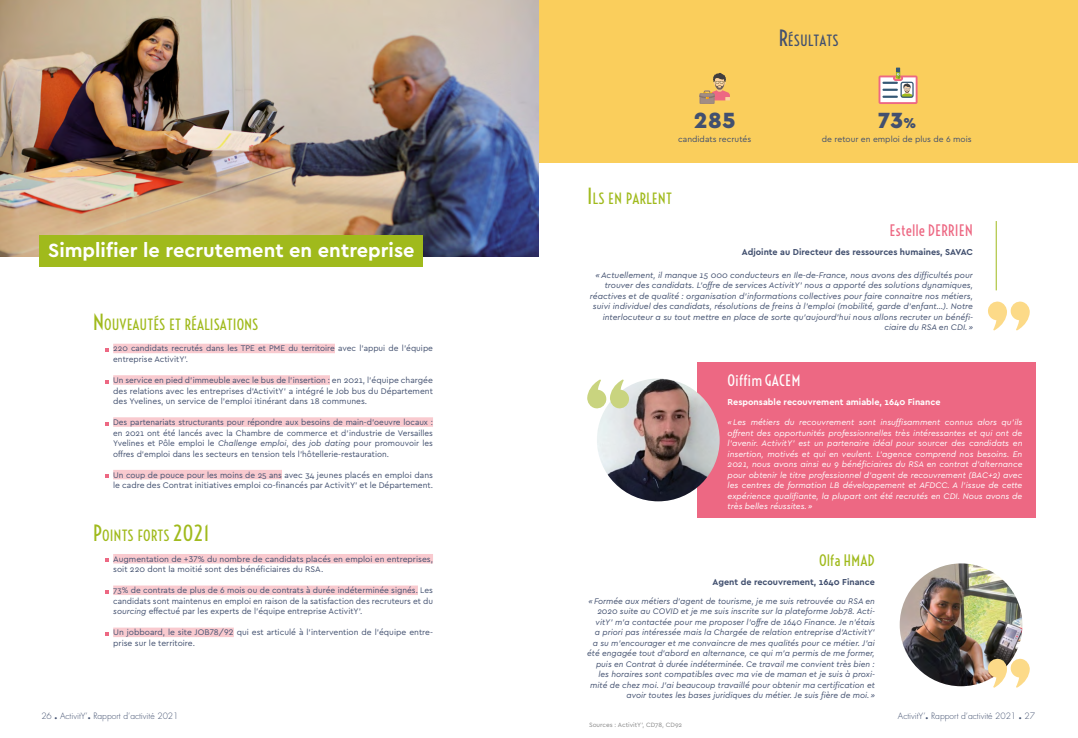
<style>
.page{position:relative;width:1078px;height:738px;background:#fff}
.page>*{position:absolute;margin:0;border:0;box-sizing:border-box;transform-origin:0 0}
.t1{font:900 23px "Cera PRO";color:#42506f}
.t2{font:700 20px "Cera PRO";color:#fff}
.t3{font:15px "Voltaire";color:#ed6883}
.t4{font:15px "Voltaire";color:#fff}
.t5{font:15px "Voltaire";color:#a0ba1c}
.t6{font:14.7px "Voltaire";color:#a0ba1c}
.t7{font:14.7px "Voltaire";color:#42506f}
.t8{font:700 9px "Cera PRO";color:#42506f}
.t9{font:700 9px "Cera PRO";color:#fff}
.t10{font:8.5px/10.5px "Cera PRO";color:#42506f}
.t11{font:italic 8.5px/10.5px "Cera PRO";color:#42506f;text-align:right}
.t12{font:italic 8.5px/10.5px "Cera PRO";color:#fff;text-align:justify}
.t13{font:300 8.5px "Futura Std";color:#42506f}
.t14{font:6.5px "Cera PRO";color:#878787}
.s1{font-size:21px}
.s2{font-style:italic}
.s3{font-size:15px}
.s4{font-style:normal}
.s5{font-weight:700}
</style>
<div class="page">
<div style="left:539px;top:0;width:538px;height:162px;background:#face5c"></div>
<div style="left:697px;top:362px;width:338px;height:155px;background:#ed6883"></div>
<img style="left:0;top:0;width:539px;height:256px">
<div style="left:40px;top:235px;width:383px;height:31px;background:#a0ba1c"></div>
<div style="left:113px;top:343px;width:222px;height:10px;background:#f9cacf"></div>
<div style="left:113px;top:375px;width:217px;height:9px;background:#f9cacf"></div>
<div style="left:113px;top:417px;width:320px;height:9px;background:#f9cacf"></div>
<div style="left:113px;top:469px;width:169px;height:10px;background:#f9cacf"></div>
<div style="left:113px;top:553px;width:320px;height:10px;background:#f9cacf"></div>
<div style="left:113px;top:585px;width:305px;height:9px;background:#f9cacf"></div>
<div style="left:113px;top:627px;width:121px;height:9px;background:#f9cacf"></div>
<svg style="left:699px;top:73px;width:30px;height:31px"></svg>
<svg style="left:878px;top:67px;width:39px;height:37px"></svg>
<img style="left:899px;top:563px;width:123px;height:122px;border-radius:61px">
<img style="left:596px;top:378px;width:123px;height:123px;border-radius:61px">
<svg style="left:988px;top:301px;width:41px;height:29px"></svg>
<svg style="left:986px;top:657px;width:43px;height:30px"></svg>
<svg style="left:587px;top:379px;width:42px;height:30px"></svg>
<hr style="left:995px;top:221px;width:1px;height:69px;background:#a0ba1c">
<h2 class="t2" style="left:48px;top:237px;width:368px">Simplifier le recrutement en entreprise</h2>
<h3 class="t6" style="left:93px;top:315px;width:167px"><span class="s1">N</span>OUVEAUTÉS ET RÉALISATIONS</h3>
<p class="t10" style="left:113px;top:343px;width:321px">220 candidats recrutés dans les TPE et PME du territoire avec l’appui de l’équipe entreprise ActivitY’.</p>
<p class="t10" style="left:113px;top:374px;width:321px;text-align:justify">Un service en pied d’immeuble avec le bus de l’insertion : en 2021, l’équipe chargée des relations avec les entreprises d’ActivitY’ a intégré le Job bus du Département des Yvelines, un service de l’emploi itinérant dans 18 communes.</p>
<p class="t10" style="left:113px;top:416px;width:321px;text-align:justify">Des partenariats structurants pour répondre aux besoins de main-d’oeuvre locaux : en 2021 ont été lancés avec la Chambre de commerce et d’industrie de Versailles Yvelines et Pôle emploi le <span class="s2">Challenge emploi</span>, des <span class="s2">job dating</span> pour promouvoir les offres d’emploi dans les secteurs en tension tels l’hôtellerie-restauration.</p>
<p class="t10" style="left:113px;top:469px;width:321px">Un coup de pouce pour les moins de 25 ans avec 34 jeunes placés en emploi dans le cadre des Contrat initiatives emploi co-financés par ActivitY’ et le Département.</p>
<h3 class="t6" style="left:93px;top:526px;width:118px"><span class="s1">P</span>OINTS FORTS <span class="s1">2021</span></h3>
<p class="t10" style="left:113px;top:553px;width:321px">Augmentation de +37% du nombre de candidats placés en emploi en entreprises, soit 220 dont la moitié sont des bénéficiaires du RSA.</p>
<p class="t10" style="left:113px;top:584px;width:321px;text-align:justify">73% de contrats de plus de 6 mois ou de contrats à durée indéterminée signés. Les candidats sont maintenus en emploi en raison de la satisfaction des recruteurs et du <span class="s2">sourcing</span> effectué par les experts de l’équipe entreprise ActivitY’.</p>
<p class="t10" style="left:113px;top:626px;width:321px">Un jobboard, le site JOB78/92 qui est articulé à l’intervention de l’équipe entre&shy;prise sur le territoire.</p>
<h1 class="t1" style="left:693px;top:105px;width:43px">285</h1>
<p class="t10" style="left:678px;top:133px;width:75px">candidats recrutés</p>
<h3 class="t6" style="left:587px;top:190px;width:86px"><span class="s1">I</span> LS EN PARLENT</h3>
<h3 class="t7" style="left:778px;top:32px;width:62px"><span class="s1">R</span>ÉSULTATS</h3>
<h1 class="t1" style="left:877px;top:105px;width:40px">73<span class="s3">%</span></h1>
<p class="t10" style="left:821px;top:133px;width:151px">de retour en emploi de plus de 6 mois</p>
<h3 class="t3" style="left:889px;top:221px;width:85px">Estelle DERRIEN</h3>
<p class="t8" style="left:741px;top:246px;width:232px">Adjointe au Directeur des ressources humaines, SAVAC</p>
<p class="t11" style="left:589px;top:269px;width:384px">« Actuellement, il manque 15 000 conducteurs en Ile-de-France, nous avons des difficultés pour trouver des candidats. L’offre de services ActivitY’ nous a apporté des solutions dynamiques, réactives et de qualité : organisation d’informations collectives pour faire connaitre nos métiers, suivi individuel des candidats, résolutions de freins à l’emploi (mobilité, garde d’enfant…). Notre interlocuteur a su tout mettre en place de sorte qu’aujourd’hui nous allons recruter un bénéfi&shy;ciaire du RSA en CDI. »</p>
<h3 class="t4" style="left:727px;top:370px;width:74px">Oiffim GACEM</h3>
<p class="t9" style="left:727px;top:395px;width:214px">Responsable recouvrement amiable, 1640 Finance</p>
<p class="t12" style="left:727px;top:416px;width:296px">« Les métiers du recouvrement sont insuffisamment connus alors qu’ils offrent des opportunités professionnelles très intéressantes et qui ont de l’avenir. ActivitY’ est un partenaire idéal pour <span class="s4">sourcer</span> des candidats en insertion, motivés et qui en veulent. L’agence comprend nos besoins. En 2021, nous avons ainsi eu 9 bénéficiaires du RSA en contrat d’alternance pour obtenir le titre professionnel d’agent de recouvrement (BAC+2) avec les centres de formation LB développement et AFDCC. A l’issue de cette expérience qualifiante, la plupart ont été recrutés en CDI. Nous avons de très belles réussites. »</p>
<h3 class="t5" style="left:819px;top:551px;width:57px">Olfa HMAD</h3>
<p class="t8" style="left:712px;top:576px;width:164px">Agent de recouvrement, 1640 Finance</p>
<p class="t11" style="left:587px;top:595px;width:289px">« Formée aux métiers d’agent de tourisme, je me suis retrouvée au RSA en 2020 suite au COVID et je me suis inscrite sur la plateforme Job78. Acti&shy;vitY’ m’a contactée pour me proposer l’offre de 1640 Finance. Je n’étais<br>a priori pas intéressée mais la Chargée de relation entreprise d’ActivitY’<br>a su m’encourager et me convaincre de mes qualités pour ce métier. J’ai été engagée tout d’abord en alternance, ce qui m’a permis de me former, puis en Contrat à durée indéterminée. Ce travail me convient très bien : les horaires sont compatibles avec ma vie de maman et je suis à proxi&shy;mité de chez moi. J’ai beaucoup travaillé pour obtenir ma certification et avoir toutes les bases juridiques du métier. Je suis fière de moi. »</p>
<p class="t13" style="left:41px;top:710px;width:139px">26 <span class="s5">.</span> ActivitY’<span class="s5">.</span> Rapport d’activité 2021</p>
<p class="t13" style="left:897px;top:710px;width:139px">ActivitY’<span class="s5">.</span> Rapport d’activité 2021 <span class="s5">.</span> 27</p>
<p class="t14" style="left:589px;top:720px;width:95px">Sources : ActivitY’, CD78, CD92</p>
</div>
